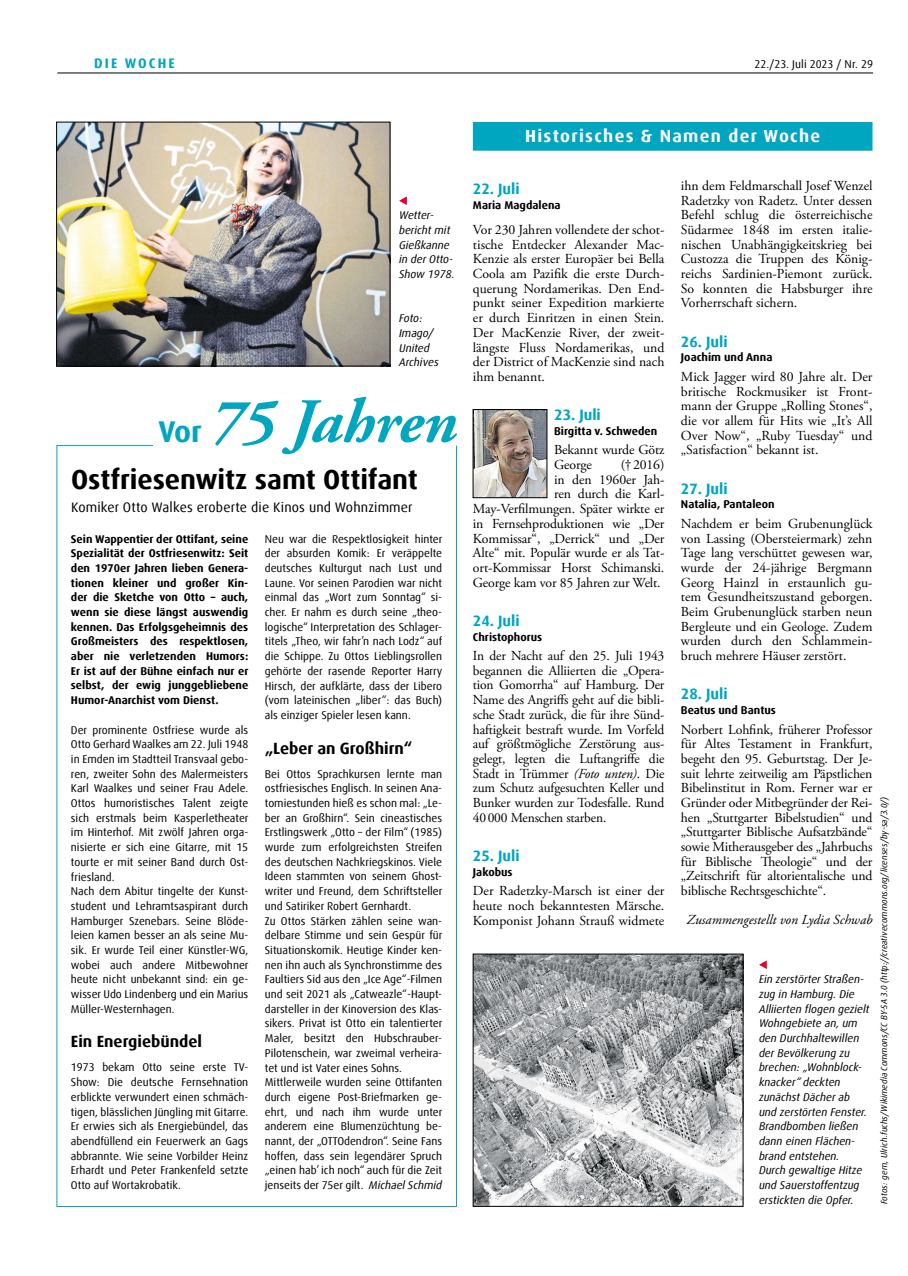
<style>
.page{position:relative;width:908px;height:1276px;background:#fff}
.page>*{position:absolute;margin:0;border:0;box-sizing:border-box;transform-origin:0 0}
.t1{font:italic 700 62.5px "Adobe Garamond Pro";color:#00a5c0}
.t2{font:700 27.5px "Dax Offc Pro";letter-spacing:-.005em;color:#000}
.t3{font:700 17.5px "Dax Offc Pro";letter-spacing:.075em;color:#fff}
.t4{font:700 16.25px "Dax Offc Pro";color:#000}
.t5{font:700 15px "Dax Offc Pro";color:#00a5c0}
.t6{font:13.75px/14.6px "Adobe Garamond Pro";letter-spacing:-.01em;color:#000;text-align:justify}
.t7{font:13.75px "Dax Offc Pro";letter-spacing:.01em;color:#000}
.t8{font:italic 13.75px "Adobe Garamond Pro";color:#000}
.t9{font:700 13.75px "Dax Offc Pro";letter-spacing:.15em;color:#00a5c0}
.t10{font:11.25px/14.8px "Dax Offc Pro";color:#000}
.t11{font:700 11.25px/14.8px "Dax Offc Pro";color:#000;text-align:justify}
.t12{font:italic 11.25px/14.8px "Dax Offc Pro";color:#000}
.t13{font:italic 8.75px "Dax Offc Pro";letter-spacing:-.005em;color:#000}
.s1{font-family:"Dax Offc Pro";font-style:normal;font-size:30px}
.s2{font-style:italic}
</style>
<div class="page">
<svg style="left:56px;top:445px;width:401px;height:762px"></svg>
<img style="left:58px;top:124px;width:330px;height:240px">
<div style="left:56px;top:122px;width:334px;height:244px;border:1px solid #000"></div>
<svg style="left:399px;top:197px;width:7px;height:8px"></svg>
<div style="left:472px;top:122px;width:400px;height:29px;background:#00a5c0"></div>
<hr style="left:57px;top:73px;width:815px;height:1px;background:#000">
<img style="left:474px;top:411px;width:71px;height:85px">
<div style="left:472px;top:409px;width:75px;height:89px;border:1px solid #000"></div>
<img style="left:475px;top:956px;width:266px;height:248px">
<svg style="left:759px;top:961px;width:7px;height:8px"></svg>
<p class="t9" style="left:94px;top:54px;width:82px">DIE WOCHE</p>
<p class="t10" style="left:754px;top:56px;width:120px">22./23. Juli 2023 / Nr. 29</p>
<p class="t12" style="left:399px;top:208px;width:57px">Wetter&shy;bericht mit<br>Gießkanne in der Otto-<br>Show 1978.</p>
<p class="t12" style="left:399px;top:311px;width:41px">Foto:<br>Imago/<br>United<br>Archives</p>
<h1 class="t1" style="left:158px;top:386px;width:300px"><span class="s1">Vor</span> 75 Jahren</h1>
<h2 class="t2" style="left:71px;top:462px;width:348px">Ostfriesenwitz samt Ottifant</h2>
<p class="t7" style="left:71px;top:498px;width:343px">Komiker Otto Walkes eroberte die Kinos und Wohnzimmer</p>
<p class="t11" style="left:71px;top:531px;width:179px">Sein Wappentier der Ottifant, seine Spezialität der Ostfriesenwitz: Seit den 1970er Jahren lieben Genera&shy;tionen kleiner und großer Kin&shy;der die Sketche von Otto – auch, wenn sie diese längst auswendig kennen. Das Erfolgsgeheimnis des Großmeisters des respektlosen, aber nie verletzenden Humors:<br>Er ist auf der Bühne einfach nur er selbst, der ewig junggebliebene Humor-Anarchist vom Dienst.</p>
<p class="t10" style="left:71px;top:722px;width:179px">Der prominente Ostfriese wurde als Otto Gerhard Waalkes am 22. Juli 1948 in Emden im Stadtteil Transvaal gebo&shy;ren, zweiter Sohn des Malermeisters Karl Waalkes und seiner Frau Adele.<br>Ottos humoristisches Talent zeigte sich erstmals beim Kasperletheater im Hinterhof. Mit zwölf Jahren orga&shy;nisierte er sich eine Gitarre, mit 15 tourte er mit seiner Band durch Ost&shy;friesland.<br>Nach dem Abitur tingelte der Kunst&shy;student und Lehramtsaspirant durch Hamburger Szenebars. Seine Blöde&shy;leien kamen besser an als seine Mu&shy;sik. Er wurde Teil einer Künstler-WG, wobei auch andere Mitbewohner heute nicht unbekannt sind: ein ge&shy;wisser Udo Lindenberg und ein Marius Müller-Westernhagen.</p>
<h3 class="t4" style="left:71px;top:1031px;width:132px">Ein Energiebündel</h3>
<p class="t10" style="left:71px;top:1060px;width:179px;text-align:justify">1973 bekam Otto seine erste TV-Show: Die deutsche Fernsehnation erblickte verwundert einen schmäch&shy;tigen, blässlichen Jüngling mit Gitarre.<br>Er erwies sich als Energiebündel, das abendfüllend ein Feuerwerk an Gags abbrannte. Wie seine Vorbilder Heinz Erhardt und Peter Frankenfeld setzte Otto auf Wortakrobatik.</p>
<p class="t10" style="left:265px;top:531px;width:179px;text-align:justify">Neu war die Respektlosigkeit hinter der absurden Komik: Er veräppelte deutsches Kulturgut nach Lust und Laune. Vor seinen Parodien war nicht einmal das „Wort zum Sonntag“ si&shy;cher. Er nahm es durch seine „theo&shy;logische“ Interpretation des Schlager&shy;titels „Theo, wir fahr’n nach Lodz“ auf die Schippe. Zu Ottos Lieblingsrollen gehörte der rasende Reporter Harry Hirsch, der aufklärte, dass der Libero (vom lateinischen „liber“: das Buch) als einziger Spieler lesen kann.</p>
<h3 class="t4" style="left:265px;top:737px;width:149px">„Leber an Großhirn“</h3>
<p class="t10" style="left:265px;top:766px;width:179px">Bei Ottos Sprachkursen lernte man ostfriesisches Englisch. In seinen Ana&shy;tomiestunden hieß es schon mal: „Le&shy;ber an Großhirn“. Sein cineastisches Erstlingswerk „Otto – der Film“ (1985) wurde zum erfolgreichsten Streifen des deutschen Nachkriegskinos. Viele Ideen stammten von seinem Ghost&shy;writer und Freund, dem Schriftsteller und Satiriker Robert Gernhardt.<br>Zu Ottos Stärken zählen seine wan&shy;delbare Stimme und sein Gespür für Situationskomik. Heutige Kinder ken&shy;nen ihn auch als Synchronstimme des Faultiers Sid aus den „Ice Age“-Filmen und seit 2021 als „Catweazle“-Haupt&shy;darsteller in der Kinoversion des Klas&shy;sikers. Privat ist Otto ein talentierter Maler, besitzt den Hubschrauber-Pilotenschein, war zweimal verheira&shy;tet und ist Vater eines Sohns.<br>Mittlerweile wurden seine Ottifanten durch eigene Post-Briefmarken ge&shy;ehrt, und nach ihm wurde unter anderem eine Blumenzüchtung be&shy;nannt, der „OTTOdendron“. Seine Fans hoffen, dass sein legendärer Spruch „einen hab’ ich noch“ auch für die Zeit jenseits der 75er gilt. <span class="s2">Michael Schmid</span></p>
<h3 class="t3" style="left:525px;top:124px;width:297px">Historisches &amp; Namen der Woche</h3>
<h3 class="t5" style="left:472px;top:179px;width:48px">22. Juli</h3>
<p class="t11" style="left:472px;top:197px;width:89px">Maria Magdalena</p>
<p class="t6" style="left:472px;top:223px;width:193px">Vor 230 Jahren vollendete der schot&shy;tische Entdecker Alexander Mac-Kenzie als erster Europäer bei Bella Coola am Pazifik die erste Durch&shy;querung Nordamerikas. Den End&shy;punkt seiner Expedition markierte er durch Einritzen in einen Stein.<br>Der MacKenzie River, der zweit&shy;längste Fluss Nordamerikas, und der District of MacKenzie sind nach ihm benannt.</p>
<h3 class="t5" style="left:554px;top:405px;width:48px">23. Juli</h3>
<p class="t11" style="left:554px;top:424px;width:105px">Birgitta v. Schweden</p>
<p class="t6" style="left:554px;top:443px;width:112px">Bekannt wurde Götz<br>George</p>
<p class="t6" style="left:472px;top:458px;width:193px;text-align:right">(†2016)<br>in den 1960er Jah-<br>ren durch die Karl-<br>May-Verfilmungen. Später wirkte er in Fernsehproduktionen wie „Der<br>Kommissar“, „Derrick“ und „Der<br>Alte“ mit. Populär wurde er als Tat&shy;ort-Kommissar Horst Schimanski.<br>George kam vor 85 Jahren zur Welt.</p>
<h3 class="t5" style="left:472px;top:611px;width:48px">24. Juli</h3>
<p class="t11" style="left:472px;top:629px;width:71px">Christophorus</p>
<p class="t6" style="left:472px;top:649px;width:193px">In der Nacht auf den 25. Juli 1943 begannen die Alliierten die „Opera&shy;tion Gomorrha“ auf Hamburg. Der Name des Angriffs geht auf die bibli&shy;sche Stadt zurück, die für ihre Sünd&shy;haftigkeit bestraft wurde. Im Vorfeld auf größtmögliche Zerstörung aus&shy;gelegt, legten die Luftangriffe die Stadt in Trümmer <span class="s2">(Foto unten)</span>. Die zum Schutz aufgesuchten Keller und Bunker wurden zur Todesfalle. Rund 40000 Menschen starben.</p>
<h3 class="t5" style="left:472px;top:846px;width:48px">25. Juli</h3>
<p class="t11" style="left:472px;top:864px;width:41px">Jakobus</p>
<p class="t6" style="left:472px;top:884px;width:193px">Der Radetzky-Marsch ist einer der heute noch bekanntesten Märsche.<br>Komponist Johann Strauß widmete</p>
<p class="t6" style="left:680px;top:179px;width:193px">ihn dem Feldmarschall Josef Wenzel Radetzky von Radetz. Unter dessen Befehl schlug die österreichische Südarmee 1848 im ersten italie&shy;nischen Unabhängigkeitskrieg bei Custozza die Truppen des König&shy;reichs Sardinien-Piemont zurück.<br>So konnten die Habsburger ihre Vorherrschaft sichern.</p>
<h3 class="t5" style="left:680px;top:332px;width:48px">26. Juli</h3>
<p class="t11" style="left:680px;top:350px;width:93px">Joachim und Anna</p>
<p class="t6" style="left:680px;top:370px;width:193px">Mick Jagger wird 80 Jahre alt. Der britische Rockmusiker ist Front&shy;mann der Gruppe „Rolling Stones“, die vor allem für Hits wie „It’s All Over Now“, „Ruby Tuesday“ und „Satisfaction“ bekannt ist.</p>
<h3 class="t5" style="left:680px;top:479px;width:48px">27. Juli</h3>
<p class="t11" style="left:680px;top:497px;width:95px">Natalia, Pantaleon</p>
<p class="t6" style="left:680px;top:516px;width:193px">Nachdem er beim Grubenunglück von Lassing (Obersteiermark) zehn Tage lang verschüttet gewesen war, wurde der 24-jährige Bergmann Georg Hainzl in erstaunlich gu&shy;tem Gesundheitszustand geborgen.<br>Beim Grubenunglück starben neun Bergleute und ein Geologe. Zudem wurden durch den Schlammein&shy;bruch mehrere Häuser zerstört.</p>
<h3 class="t5" style="left:680px;top:684px;width:48px">28. Juli</h3>
<p class="t11" style="left:680px;top:703px;width:96px">Beatus und Bantus</p>
<p class="t6" style="left:680px;top:722px;width:193px">Norbert Lohfink, früherer Professor für Altes Testament in Frankfurt, begeht den 95. Geburtstag. Der Je&shy;suit lehrte zeitweilig am Päpstlichen Bibelinstitut in Rom. Ferner war er Gründer oder Mitbegründer der Rei&shy;hen „Stuttgarter Bibelstudien“ und „Stuttgarter Biblische Aufsatzbände“ sowie Mitherausgeber des „Jahrbuchs für Biblische Theologie“ und der „Zeitschrift für altorientalische und biblische Rechtsgeschichte“.</p>
<p class="t8" style="left:686px;top:912px;width:187px">Zusammengestellt von Lydia Schwab</p>
<p class="t13" style="left:878px;top:1204px;width:409px;rotate:-90deg">Fotos: gem, Ulrich.fuchs/Wikimedia Commons/CC BY-SA 3.0 (http://creativecommons.org/licenses/by-sa/3.0/)</p>
<p class="t12" style="left:758px;top:972px;width:112px">Ein zerstörter Straßen&shy;zug in Hamburg. Die<br>Alliierten flogen gezielt<br>Wohngebiete an, um den Durchhaltewillen der Bevölkerung zu brechen: „Wohnblock&shy;knacker“ deckten zunächst Dächer ab und zerstörten Fenster.<br>Brandbomben ließen dann einen Flächen&shy;brand entstehen.<br>Durch gewaltige Hitze und Sauerstoffentzug erstickten die Opfer.</p>
</div>
